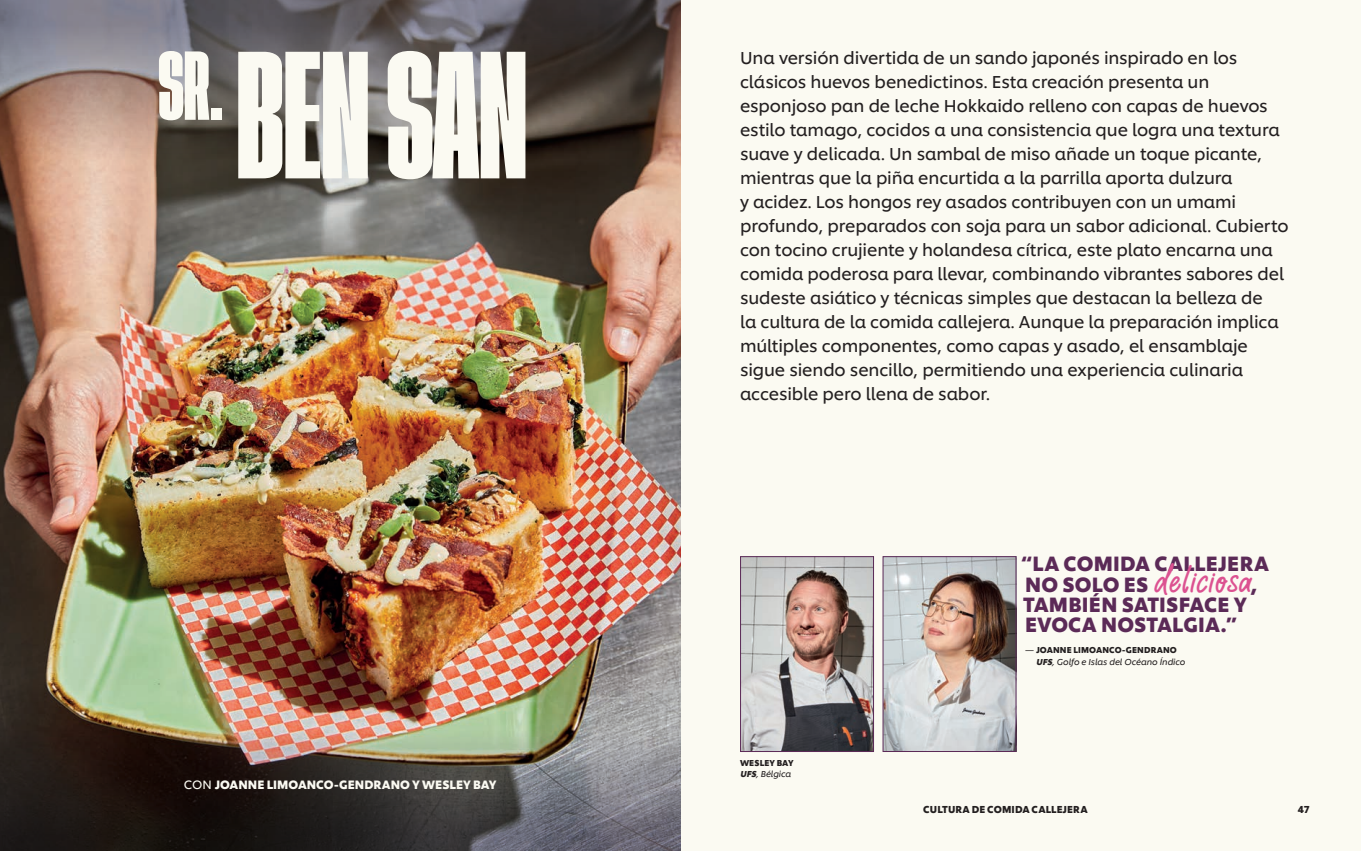
<style>
.page{position:relative;width:1361px;height:851px;background:#fff}
.page>*{position:absolute;margin:0;border:0;box-sizing:border-box;transform-origin:0 0}
.t1{font:133.9px "Tusker Grotesk 3800 Super";color:#fbfaf2}
.t2{font:72.3px "Tusker Grotesk 3800 Super";color:#fbfaf2}
.t3{font:44.5px "Chefs Hand";letter-spacing:-.005em;color:#dc5291}
.t4{font:700 20.4px/20.4px "Unilever Shilling";letter-spacing:.005em;color:#5b2a57}
.Recipe_Description{font:17px/24px "Unilever Shilling";letter-spacing:-.01em;color:#231f20}
.t5{font:700 12px "Unilever Shilling";color:#fbfaf2}
.t6{font:700 10px "Unilever Shilling";letter-spacing:.01em;color:#231f20}
.RECIPE_QUOTE_CREDIT{font:italic 8.5px/11.5px "Unilever Shilling";letter-spacing:-.005em;color:#231f20}
.RECIPE_QUOTE_CREDIT-2{font:700 8.5px/11.5px "Unilever Shilling";letter-spacing:.015em;color:#231f20}
.s1{font-weight:400}
.s2{font-style:italic}
.s3{font-weight:400;font-style:italic}
.s4{font-style:normal}
.s5{font-weight:700;font-style:normal}
.s6{font-weight:700}
</style>
<div class="page">
<div style="left:680px;top:0;width:681px;height:850px;background:#fbfaf2"></div>
<img style="left:884px;top:558px;width:130px;height:191px">
<div style="left:882px;top:556px;width:134px;height:195px;border:1px solid #5b2a57"></div>
<img style="left:742px;top:558px;width:130px;height:191px">
<div style="left:740px;top:556px;width:134px;height:195px;border:1px solid #5b2a57"></div>
<img style="left:0;top:162px;width:680px;height:564px">
<svg style="left:0;top:0;width:680px;height:162px;background:#6b615e"></svg>
<img style="left:0;top:726px;width:680px;height:124px">
<p class="t2" style="left:158px;top:44px;width:66px">SR.</p>
<p class="t1" style="left:236px;top:37px;width:293px">BEN SAN</p>
<p class="t5" style="left:184px;top:774px;width:314px"><span class="s1">CON</span> JOANNE LIMOANCO-GENDRANO Y WESLEY BAY</p>
<p class="Recipe_Description" style="left:740px;top:45px;width:550px">Una versión divertida de un sando japonés inspirado en los clásicos huevos benedictinos. Esta creación presenta un esponjoso pan de leche Hokkaido relleno con capas de huevos estilo tamago, cocidos a una consistencia que logra una textura suave y delicada. Un sambal de miso añade un toque picante, mientras que la piña encurtida a la parrilla aporta dulzura<br>y acidez. Los hongos rey asados contribuyen con un umami profundo, preparados con soja para un sabor adicional. Cubierto con tocino crujiente y holandesa cítrica, este plato encarna una comida poderosa para llevar, combinando vibrantes sabores del sudeste asiático y técnicas simples que destacan la belleza de<br>la cultura de la comida callejera. Aunque la preparación implica múltiples componentes, como capas y asado, el ensamblaje sigue siendo sencillo, permitiendo una experiencia culinaria accesible pero llena de sabor.</p>
<p class="t4" style="left:1021px;top:551px;width:250px">“LA COMIDA CALLEJERA<br>NO SOLO ES</p>
<p class="t4" style="left:1251px;top:572px;width:8px">,</p>
<p class="t4" style="left:1023px;top:592px;width:225px">TAMBIÉN SATISFACE Y<br>EVOCA NOSTALGIA.”</p>
<p class="t3" style="left:1154px;top:557px;width:99px">deliciosa</p>
<p class="RECIPE_QUOTE_CREDIT-2" style="left:740px;top:755px;width:55px">WESLEY BAY<br><span class="s2">UFS</span><span class="s3">, Bélgica</span></p>
<p class="RECIPE_QUOTE_CREDIT" style="left:1036px;top:643px;width:151px;text-indent:-11px"><span class="s4">—</span> <span class="s5">JOANNE LIMOANCO-GENDRANO<br></span><span class="s6">UFS</span>, Golfo e Islas del Océano Índico</p>
<p class="t6" style="left:923px;top:801px;width:166px">CULTURA DE COMIDA CALLEJERA</p>
<p class="t6" style="left:1297px;top:801px;width:14px">47</p>
</div>
